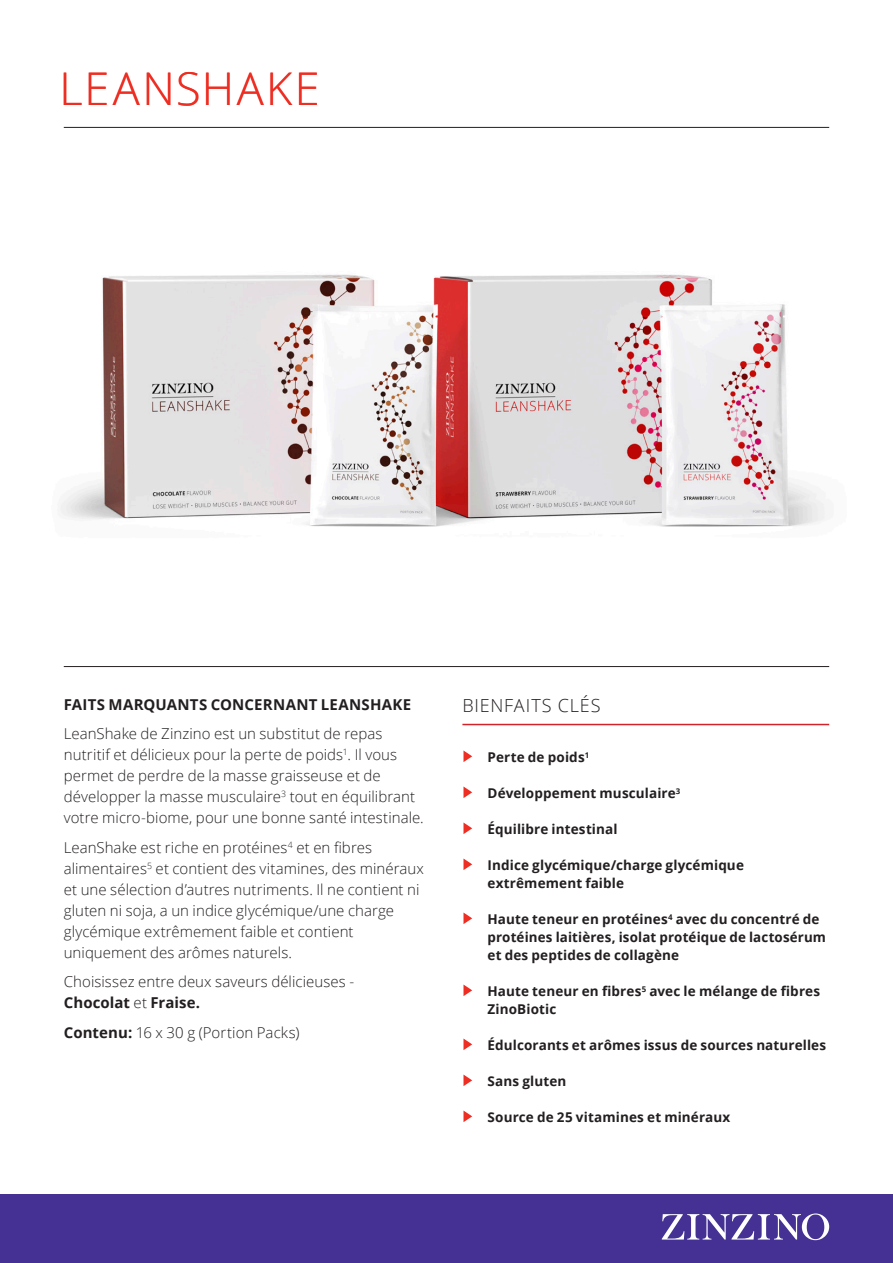
<style>
.page{position:relative;width:893px;height:1263px;background:#fff}
.page>*{position:absolute;margin:0;border:0;box-sizing:border-box;transform-origin:0 0}
.t1{font:300 45px "Open Sans";letter-spacing:.055em;color:#ee2e22}
.t2{font:300 18px "Open Sans";letter-spacing:.05em;color:#231f20}
.Brödtext_ingress_Lig{font:300 15px/21px "Open Sans";letter-spacing:.005em;color:#231f20}
.t3{font:700 15px "Open Sans";letter-spacing:.02em;color:#231f20}
.Brödtext_Key_Benefit{font:700 13.5px/18px "Open Sans";letter-spacing:.01em;color:#231f20}
.s1{font-weight:700}
</style>
<div class="page">
<div style="left:0;top:1194px;width:893px;height:69px;background:#443193"></div>
<svg style="left:662px;top:1213px;width:167px;height:27px"></svg>
<hr style="left:64px;top:666px;width:765px;height:1px;background:#231f20">
<img style="left:60px;top:274px;width:766px;height:253px">
<svg style="left:463px;top:750px;width:9px;height:12px"></svg>
<svg style="left:463px;top:786px;width:9px;height:12px"></svg>
<svg style="left:463px;top:822px;width:9px;height:12px"></svg>
<svg style="left:463px;top:858px;width:9px;height:12px"></svg>
<svg style="left:463px;top:912px;width:9px;height:12px"></svg>
<svg style="left:463px;top:984px;width:9px;height:12px"></svg>
<svg style="left:463px;top:1038px;width:9px;height:12px"></svg>
<svg style="left:463px;top:1074px;width:9px;height:12px"></svg>
<svg style="left:463px;top:1110px;width:9px;height:12px"></svg>
<hr style="left:462px;top:724px;width:367px;height:1px;background:#d1232a">
<hr style="left:64px;top:127px;width:765px;height:1px;background:#231f20">
<p class="t1" style="left:60px;top:57px;width:262px">LEANSHAKE</p>
<p class="t3" style="left:64px;top:693px;width:349px">FAITS MARQUANTS CONCERNANT LEANSHAKE</p>
<p class="Brödtext_ingress_Lig" style="left:64px;top:723px;width:362px">LeanShake de Zinzino est un substitut de repas nutritif et délicieux pour la perte de poids<sup>1</sup>. Il vous permet de perdre de la masse graisseuse et de développer la masse musculaire<sup>3</sup> tout en équilibrant votre micro-biome, pour une bonne santé intestinale.</p>
<p class="Brödtext_ingress_Lig" style="left:64px;top:836px;width:362px">LeanShake est riche en protéines<sup>4</sup> et en fibres alimentaires<sup>5</sup> et contient des vitamines, des minéraux et une sélection d’autres nutriments. Il ne contient ni gluten ni soja, a un indice glycémique/une charge glycémique extrêmement faible et contient uniquement des arômes naturels.</p>
<p class="Brödtext_ingress_Lig" style="left:64px;top:971px;width:292px">Choisissez entre deux saveurs délicieuses -<br><span class="s1">Chocolat</span> et <span class="s1">Fraise.</span></p>
<p class="Brödtext_ingress_Lig" style="left:64px;top:1021px;width:237px"><span class="s1">Contenu:</span> 16 x 30 g (Portion Packs)</p>
<p class="t2" style="left:462px;top:693px;width:140px">BIENFAITS CLÉS</p>
<p class="Brödtext_Key_Benefit" style="left:487px;top:748px;width:103px">Perte de poids<sup>1</sup></p>
<p class="Brödtext_Key_Benefit" style="left:487px;top:784px;width:194px">Développement musculaire<sup>3</sup></p>
<p class="Brödtext_Key_Benefit" style="left:487px;top:820px;width:131px">Équilibre intestinal</p>
<p class="Brödtext_Key_Benefit" style="left:487px;top:856px;width:258px">Indice glycémique/charge glycémique</p>
<p class="Brödtext_Key_Benefit" style="left:487px;top:874px;width:138px">extrêmement faible</p>
<p class="Brödtext_Key_Benefit" style="left:487px;top:910px;width:340px">Haute teneur en protéines<sup>4</sup> avec du concentré de protéines laitières, isolat protéique de lactosérum et des peptides de collagène</p>
<p class="Brödtext_Key_Benefit" style="left:487px;top:982px;width:334px">Haute teneur en fibres<sup>5</sup> avec le mélange de fibres<br>ZinoBiotic</p>
<p class="Brödtext_Key_Benefit" style="left:487px;top:1036px;width:340px">Édulcorants et arômes issus de sources naturelles</p>
<p class="Brödtext_Key_Benefit" style="left:487px;top:1072px;width:80px">Sans gluten</p>
<p class="Brödtext_Key_Benefit" style="left:487px;top:1108px;width:244px">Source de 25 vitamines et minéraux</p>
</div>
